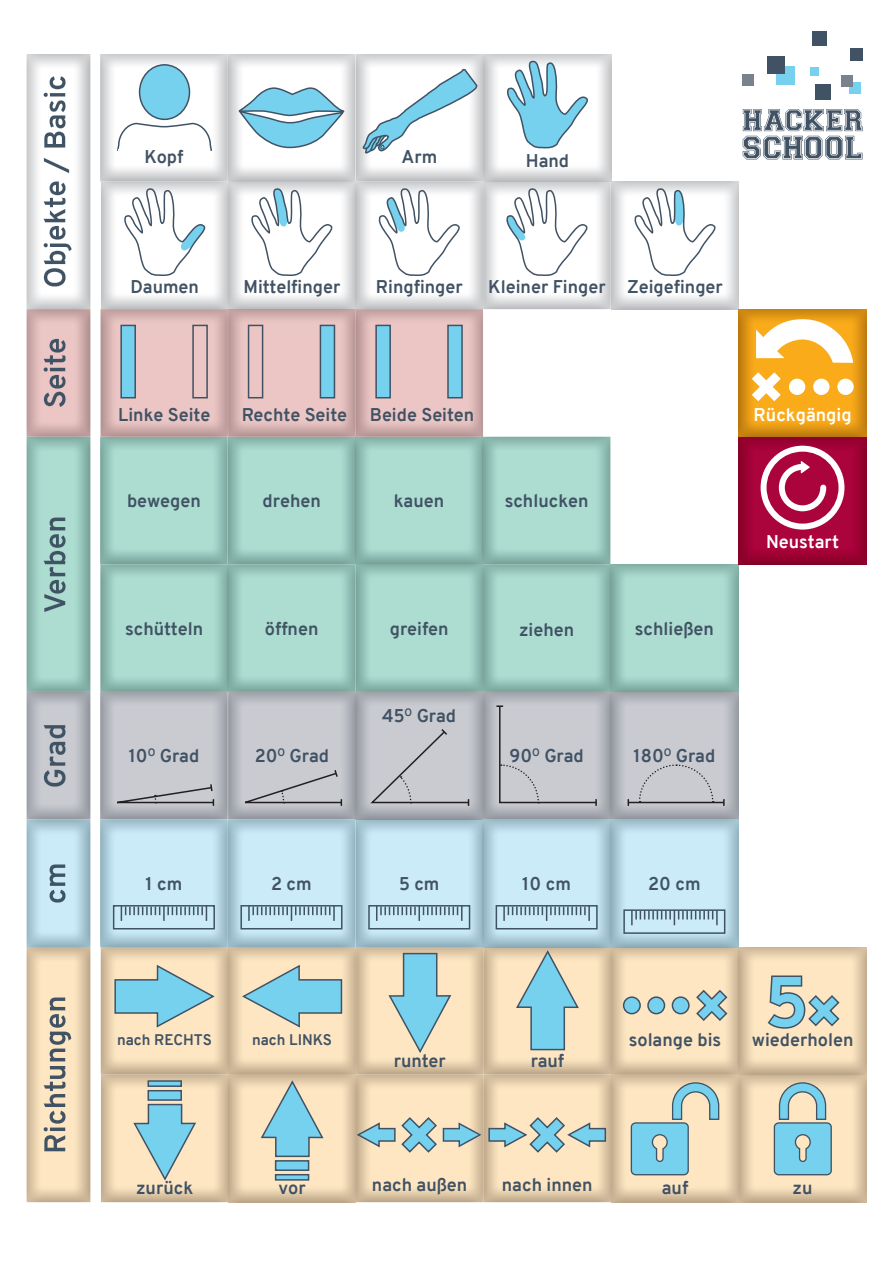
<style>
.page{position:relative;width:893px;height:1263px;background:#fff}
.page>*{position:absolute;margin:0;border:0;box-sizing:border-box;transform-origin:0 0}
.t1{font:700 70.5px "Overpass";color:#76d1ef}
.t2{font:700 18px "Overpass";color:#405264}
.t3{font:700 18px "Overpass";color:#fff}
.t4{font:700 15px "Overpass";color:#405264}
</style>
<div class="page">
<div style="left:850px;top:48px;width:13px;height:13px;background:#405264"></div>
<div style="left:811px;top:68px;width:8px;height:8px;background:#76d1ef"></div>
<div style="left:815px;top:84px;width:15px;height:16px;background:#405264"></div>
<div style="left:849px;top:82px;width:12px;height:11px;background:#76d1ef"></div>
<div style="left:841px;top:75px;width:12px;height:12px;background:#78838e"></div>
<div style="left:743px;top:74px;width:11px;height:11px;background:#78838e"></div>
<div style="left:776px;top:66px;width:18px;height:19px;background:#76d1ef"></div>
<div style="left:768px;top:57px;width:17px;height:17px;background:#405264"></div>
<div style="left:812px;top:32px;width:14px;height:14px;background:#405264"></div>
<svg style="left:743px;top:109px;width:119px;height:50px"></svg>
<img style="left:100px;top:437px;width:383px;height:255px">
<img style="left:100px;top:54px;width:511px;height:255px">
<div style="left:140px;top:65px;width:49px;height:54px;background:#76d1ef;border-radius:50%"></div>
<div style="left:139px;top:64px;width:51px;height:56px;border:2px solid #405264;border-radius:50%"></div>
<svg style="left:116px;top:124px;width:97px;height:29px"></svg>
<div style="left:118px;top:149px;width:91px;height:15px;background:#fff"></div>
<div style="left:496px;top:705px;width:102px;height:101px;background:#c9cbd1"></div>
<svg style="left:362px;top:68px;width:116px;height:86px"></svg>
<svg style="left:249px;top:185px;width:85px;height:91px"></svg>
<svg style="left:237px;top:87px;width:112px;height:62px"></svg>
<hr style="left:628px;top:802px;width:96px;height:1px;background:#231f20">
<svg style="left:723px;top:799px;width:2px;height:7px"></svg>
<svg style="left:638px;top:764px;width:76px;height:38px"></svg>
<img style="left:355px;top:182px;width:1px;height:127px">
<svg style="left:376px;top:185px;width:85px;height:91px"></svg>
<img style="left:228px;top:564px;width:1px;height:128px">
<img style="left:100px;top:692px;width:255px;height:127px">
<svg style="left:100px;top:783px;width:115px;height:23px"></svg>
<img style="left:228px;top:182px;width:1px;height:127px">
<svg style="left:122px;top:185px;width:85px;height:91px"></svg>
<svg style="left:504px;top:185px;width:85px;height:91px"></svg>
<img style="left:355px;top:437px;width:1px;height:127px">
<img style="left:483px;top:437px;width:1px;height:127px">
<svg style="left:504px;top:57px;width:85px;height:92px"></svg>
<img style="left:355px;top:564px;width:128px;height:1px">
<svg style="left:235px;top:768px;width:108px;height:38px"></svg>
<svg style="left:632px;top:185px;width:85px;height:91px"></svg>
<img style="left:100px;top:819px;width:639px;height:255px">
<div style="left:672px;top:997px;width:17px;height:17px;background:#76d1ef;border-radius:50%"></div>
<div style="left:672px;top:996px;width:18px;height:18px;border:2px solid #405264;border-radius:50%"></div>
<svg style="left:695px;top:989px;width:33px;height:33px"></svg>
<div style="left:624px;top:997px;width:16px;height:17px;background:#76d1ef;border-radius:50%"></div>
<div style="left:623px;top:996px;width:18px;height:18px;border:2px solid #405264;border-radius:50%"></div>
<div style="left:648px;top:997px;width:16px;height:17px;background:#76d1ef;border-radius:50%"></div>
<div style="left:647px;top:996px;width:18px;height:18px;border:2px solid #405264;border-radius:50%"></div>
<svg style="left:114px;top:963px;width:102px;height:66px"></svg>
<svg style="left:515px;top:948px;width:65px;height:103px"></svg>
<svg style="left:387px;top:952px;width:66px;height:103px"></svg>
<svg style="left:240px;top:963px;width:103px;height:66px"></svg>
<svg style="left:132px;top:1103px;width:65px;height:79px"></svg>
<div style="left:148px;top:1090px;width:34px;height:11px;background:#76d1ef;border:2px solid #405264"></div>
<svg style="left:148px;top:1080px;width:34px;height:7px"></svg>
<img style="left:228px;top:1074px;width:1px;height:128px">
<svg style="left:259px;top:1079px;width:66px;height:79px"></svg>
<div style="left:275px;top:1160px;width:34px;height:11px;background:#76d1ef;border:2px solid #405264"></div>
<svg style="left:275px;top:1174px;width:34px;height:6px"></svg>
<svg style="left:773px;top:1081px;width:59px;height:95px"></svg>
<svg style="left:630px;top:1081px;width:90px;height:95px"></svg>
<svg style="left:355px;top:1116px;width:127px;height:38px"></svg>
<svg style="left:488px;top:1116px;width:119px;height:38px"></svg>
<div style="left:113px;top:905px;width:102px;height:24px;border:2px solid #405264"></div>
<svg style="left:121px;top:906px;width:86px;height:15px"></svg>
<div style="left:240px;top:905px;width:102px;height:24px;border:2px solid #405264"></div>
<svg style="left:248px;top:906px;width:87px;height:15px"></svg>
<div style="left:368px;top:905px;width:102px;height:24px;border:2px solid #405264"></div>
<svg style="left:376px;top:906px;width:87px;height:15px"></svg>
<img style="left:483px;top:819px;width:127px;height:1px">
<img style="left:483px;top:819px;width:1px;height:128px">
<div style="left:496px;top:905px;width:102px;height:24px;border:2px solid #405264"></div>
<svg style="left:503px;top:906px;width:87px;height:15px"></svg>
<div style="left:623px;top:909px;width:102px;height:25px;border:2px solid #405264"></div>
<svg style="left:631px;top:910px;width:87px;height:15px"></svg>
<img style="left:739px;top:309px;width:127px;height:255px">
<svg style="left:761px;top:446px;width:83px;height:84px"></svg>
<svg style="left:756px;top:319px;width:97px;height:44px"></svg>
<div style="left:789px;top:379px;width:16px;height:16px;background:#fff;border-radius:50%"></div>
<svg style="left:752px;top:372px;width:29px;height:29px"></svg>
<div style="left:837px;top:379px;width:17px;height:16px;background:#fff;border-radius:50%"></div>
<div style="left:813px;top:379px;width:16px;height:16px;background:#fff;border-radius:50%"></div>
<img style="left:101px;top:309px;width:382px;height:128px">
<img style="left:228px;top:309px;width:127px;height:1px">
<img style="left:243px;top:408px;width:103px;height:13px">
<div style="left:248px;top:325px;width:15px;height:73px;border:2px solid #405264"></div>
<div style="left:320px;top:325px;width:15px;height:73px;background:#76d1ef;border:2px solid #405264"></div>
<img style="left:101px;top:309px;width:127px;height:1px">
<img style="left:228px;top:309px;width:1px;height:128px">
<div style="left:120px;top:325px;width:16px;height:73px;background:#76d1ef;border:2px solid #405264"></div>
<div style="left:192px;top:325px;width:16px;height:73px;border:2px solid #405264"></div>
<div style="left:375px;top:325px;width:16px;height:73px;background:#76d1ef;border:2px solid #405264"></div>
<div style="left:447px;top:325px;width:16px;height:73px;background:#76d1ef;border:2px solid #405264"></div>
<svg style="left:369px;top:727px;width:101px;height:79px"></svg>
<img style="left:44px;top:76px;width:28px;height:211px">
<img style="left:44px;top:339px;width:22px;height:68px">
<img style="left:44px;top:517px;width:22px;height:95px">
<img style="left:44px;top:725px;width:22px;height:62px">
<img style="left:50px;top:864px;width:16px;height:39px">
<img style="left:44px;top:997px;width:27px;height:154px">
<svg style="left:766px;top:974px;width:75px;height:56px"></svg>
<p class="t2" style="left:144px;top:144px;width:40px">Kopf</p>
<p class="t2" style="left:402px;top:144px;width:37px">Arm</p>
<p class="t2" style="left:526px;top:148px;width:45px">Hand</p>
<p class="t2" style="left:243px;top:274px;width:98px">Mittelfinger</p>
<p class="t2" style="left:376px;top:274px;width:88px">Ringfinger</p>
<p class="t2" style="left:130px;top:274px;width:70px">Daumen</p>
<p class="t2" style="left:488px;top:274px;width:119px">Kleiner Finger</p>
<p class="t2" style="left:627px;top:274px;width:97px">Zeigefinger</p>
<p class="t2" style="left:118px;top:402px;width:94px">Linke Seite</p>
<p class="t2" style="left:242px;top:402px;width:107px">Rechte Seite</p>
<p class="t2" style="left:370px;top:402px;width:106px">Beide Seiten</p>
<p class="t3" style="left:754px;top:402px;width:99px">Rückgängig</p>
<p class="t2" style="left:127px;top:488px;width:75px">bewegen</p>
<p class="t2" style="left:263px;top:488px;width:60px">drehen</p>
<p class="t2" style="left:394px;top:488px;width:52px">kauen</p>
<p class="t2" style="left:505px;top:488px;width:85px">schlucken</p>
<p class="t3" style="left:766px;top:529px;width:74px">Neustart</p>
<p class="t2" style="left:125px;top:616px;width:79px">schütteln</p>
<p class="t2" style="left:265px;top:616px;width:55px">öffnen</p>
<p class="t2" style="left:390px;top:616px;width:60px">greifen</p>
<p class="t2" style="left:519px;top:617px;width:57px">ziehen</p>
<p class="t2" style="left:635px;top:616px;width:81px">schließen</p>
<p class="t2" style="left:382px;top:703px;width:76px">45<sup>O</sup> Grad</p>
<p class="t2" style="left:129px;top:743px;width:72px">10<sup>O</sup> Grad</p>
<p class="t2" style="left:255px;top:743px;width:76px">20<sup>O</sup> Grad</p>
<p class="t2" style="left:509px;top:743px;width:76px">90<sup>O</sup> Grad</p>
<p class="t2" style="left:633px;top:743px;width:83px">180<sup>O</sup> Grad</p>
<p class="t2" style="left:145px;top:871px;width:38px">1 cm</p>
<p class="t2" style="left:271px;top:871px;width:42px">2 cm</p>
<p class="t2" style="left:399px;top:871px;width:42px">5 cm</p>
<p class="t2" style="left:522px;top:871px;width:50px">10 cm</p>
<p class="t2" style="left:648px;top:871px;width:54px">20 cm</p>
<p class="t4" style="left:117px;top:1029px;width:96px">nach RECHTS</p>
<p class="t2" style="left:629px;top:1026px;width:94px">solange bis</p>
<p class="t2" style="left:394px;top:1048px;width:54px">runter</p>
<p class="t2" style="left:531px;top:1048px;width:35px">rauf</p>
<p class="t4" style="left:252px;top:1029px;width:81px">nach LINKS</p>
<h1 class="t1" style="left:766px;top:951px;width:44px">5</h1>
<p class="t2" style="left:752px;top:1026px;width:103px">wiederholen</p>
<p class="t2" style="left:136px;top:1175px;width:59px">zurück</p>
<p class="t2" style="left:278px;top:1175px;width:29px">vor</p>
<p class="t2" style="left:372px;top:1172px;width:97px">nach außen</p>
<p class="t2" style="left:502px;top:1172px;width:92px">nach innen</p>
<p class="t2" style="left:662px;top:1175px;width:28px">auf</p>
<p class="t2" style="left:793px;top:1175px;width:21px">zu</p>
</div>
